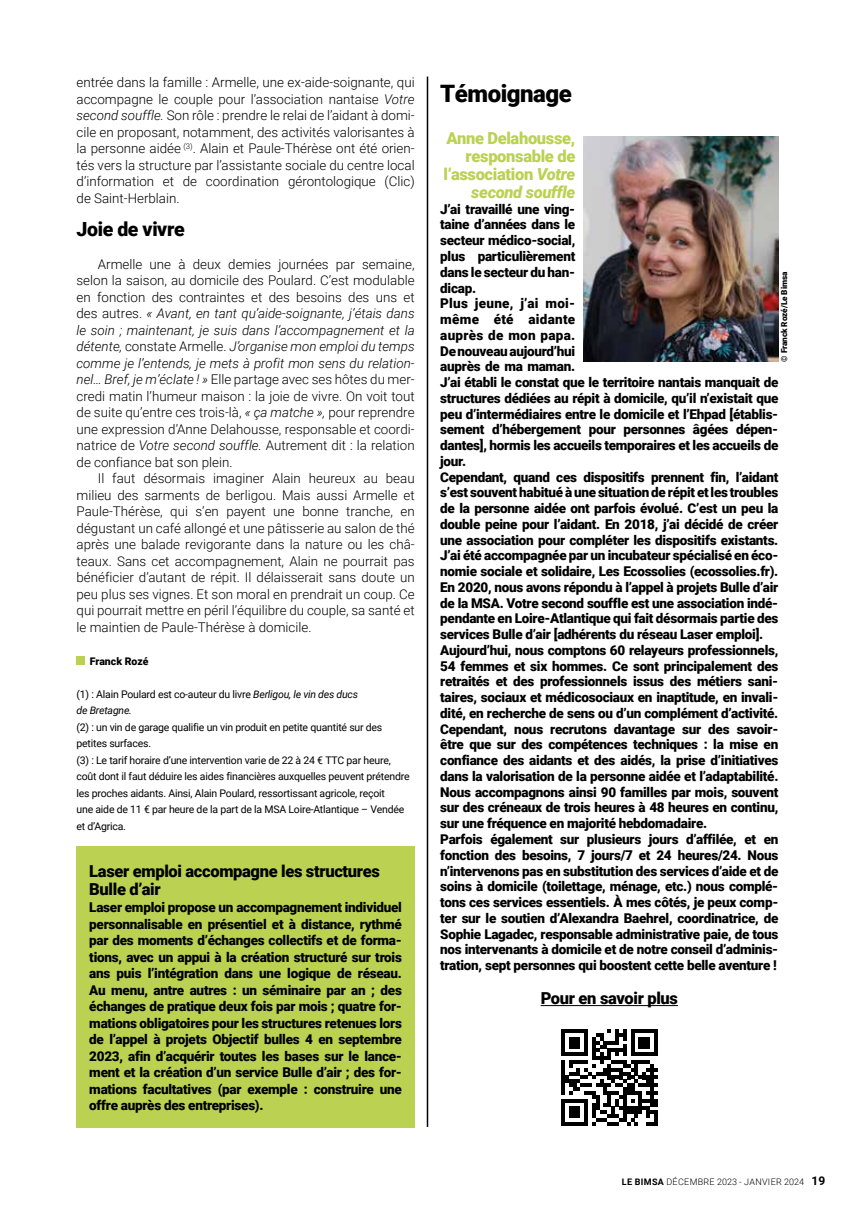
<style>
.page{position:relative;width:855px;height:1212px;background:#fff}
.page>*{position:absolute;margin:0;border:0;box-sizing:border-box;transform-origin:0 0}
.t1{font:900 24px "Roboto";letter-spacing:-.02em;color:#000}
.t2{font:900 19.5px "Roboto";letter-spacing:-.02em;color:#000}
.t3{font:900 16.5px/18px "Roboto";letter-spacing:-.02em;color:#000}
.t4{font:900 16.5px/18px "Roboto";letter-spacing:-.02em;color:#bbd151;text-align:right}
.t5{font:900 13.5px/15.8px "Roboto";letter-spacing:-.02em;color:#000}
.t6{font:300 13.35px/16.5px "Roboto";color:#000;text-align:justify}
.t7{font:10.5px/16.5px "Roboto";letter-spacing:-.02em;color:#000}
.t8{font:900 10.5px "Roboto";color:#000}
.t9{font:300 9px "Roboto";letter-spacing:.035em;color:#000}
.t10{font:900 8.25px "Roboto";letter-spacing:-.01em;color:#000}
.s1{font-style:italic}
.s2{font-weight:700}
.s3{font-weight:700;font-size:12px}
</style>
<div class="page">
<div style="left:77px;top:656px;width:8px;height:9px;background:#bbd151"></div>
<div style="left:77px;top:847px;width:338px;height:281px;background:#bbd151"></div>
<hr style="left:427px;top:77px;width:1px;height:1050px;background:#000">
<img style="left:584px;top:136px;width:194px;height:226px">
<hr style="left:540px;top:1005px;width:138px;height:1px;background:#000">
<svg style="left:561px;top:1029px;width:96px;height:97px"></svg>
<p class="t6" style="left:77px;top:74px;width:340px">entrée dans la famille : Armelle, une ex-aide-soignante, qui accompagne le couple pour l’association nantaise <span class="s1">Votre second souffle.</span> Son rôle : prendre le relai de l’aidant à domi&shy;cile en proposant, notamment, des activités valorisantes à la personne aidée <sup>(3)</sup>. Alain et Paule-Thérèse ont été orien&shy;tés vers la structure par l’assistante sociale du centre local d’information et de coordination gérontologique (Clic) de Saint-Herblain.</p>
<h2 class="t2" style="left:77px;top:215px;width:110px">Joie de vivre</h2>
<p class="t6" style="left:77px;top:255px;width:340px;text-indent:21px">Armelle une à deux demies journées par semaine, selon la saison, au domicile des Poulard. C’est modulable en fonction des contraintes et des besoins des uns et des autres. <span class="s1">« Avant, en tant qu’aide-soignante, j’étais dans le soin ; maintenant, je suis dans l’accompagnement et la détente,</span> constate Armelle. <span class="s1">J’organise mon emploi du temps comme je l’entends, je mets à profit mon sens du relation&shy;nel… Bref, je m’éclate ! »</span> Elle partage avec ses hôtes du mer&shy;credi matin l’humeur maison : la joie de vivre. On voit tout de suite qu’entre ces trois-là, <span class="s1">« ça matche »,</span> pour reprendre une expression d’Anne Delahousse, responsable et coordi&shy;natrice de <span class="s1">Votre second souffle.</span> Autrement dit : la relation de confiance bat son plein.</p>
<p class="t6" style="left:77px;top:469px;width:340px;text-indent:21px">Il faut désormais imaginer Alain heureux au beau milieu des sarments de berligou. Mais aussi Armelle et Paule-Thérèse, qui s’en payent une bonne tranche, en dégustant un café allongé et une pâtisserie au salon de thé après une balade revigorante dans la nature ou les châ&shy;teaux. Sans cet accompagnement, Alain ne pourrait pas bénéficier d’autant de répit. Il délaisserait sans doute un peu plus ses vignes. Et son moral en prendrait un coup. Ce qui pourrait mettre en péril l’équilibre du couple, sa santé et le maintien de Paule-Thérèse à domicile.</p>
<p class="t8" style="left:90px;top:653px;width:60px">Franck Rozé</p>
<p class="t7" style="left:77px;top:685px;width:283px">(1) : Alain Poulard est co-auteur du livre <span class="s1">Berligou, le vin des ducs de Bretagne.</span></p>
<p class="t7" style="left:77px;top:718px;width:335px">(2) : un vin de garage qualifie un vin produit en petite quantité sur des petites surfaces.<br>(3) : Le tarif horaire d’une intervention varie de 22 à 24 € TTC par heure, coût dont il faut déduire les aides financières auxquelles peuvent prétendre les proches aidants. Ainsi, Alain Poulard, ressortissant agricole, reçoit<br>une aide de 11 € par heure de la part de la MSA Loire-Atlantique – Vendée et d’Agrica.</p>
<p class="t3" style="left:89px;top:861px;width:292px">Laser emploi accompagne les structures<br>Bulle d’air</p>
<p class="t5" style="left:89px;top:898px;width:314px;line-height:16.5px;text-align:justify">Laser emploi propose un accompagnement individuel personnalisable en présentiel et à distance, rythmé par des moments d’échanges collectifs et de forma&shy;tions, avec un appui à la création structuré sur trois ans puis l’intégration dans une logique de réseau.<br>Au menu, antre autres : un séminaire par an ; des échanges de pratique deux fois par mois ; quatre for&shy;mations obligatoires pour les structures retenues lors de l’appel à projets Objectif bulles 4 en septembre 2023, afin d’acquérir toutes les bases sur le lance&shy;ment et la création d’un service Bulle d’air ; des for&shy;mations facultatives (par exemple : construire une offre auprès des entreprises).</p>
<h1 class="t1" style="left:440px;top:76px;width:133px">Témoignage</h1>
<p class="t4" style="left:443px;top:128px;width:133px">Anne Delahousse, responsable de l’association <span class="s1">Votre second souffle</span></p>
<p class="t5" style="left:440px;top:201px;width:340px">J’ai travaillé une ving-<br>taine d’années dans le<br>secteur médico-social,<br>plus particulièrement<br>dans le secteur du han-<br>dicap.<br>Plus jeune, j’ai moi-<br>même été aidante<br>auprès de mon papa.<br>De nouveau aujourd’hui<br>auprès de ma maman.<br>J’ai établi le constat que le territoire nantais manquait de structures dédiées au répit à domicile, qu’il n’existait que peu d’intermédiaires entre le domicile et l’Ehpad [établis&shy;sement d’hébergement pour personnes âgées dépen&shy;dantes], hormis les accueils temporaires et les accueils de jour.<br>Cependant, quand ces dispositifs prennent fin, l’aidant s’est souvent habitué à une situation de répit et les troubles de la personne aidée ont parfois évolué. C’est un peu la double peine pour l’aidant. En 2018, j’ai décidé de créer une association pour compléter les dispositifs existants.<br>J’ai été accompagnée par un incubateur spécialisé en éco&shy;nomie sociale et solidaire, Les Ecossolies (ecossolies.fr).<br>En 2020, nous avons répondu à l’appel à projets Bulle d’air de la MSA. Votre second souffle est une association indé&shy;pendante en Loire-Atlantique qui fait désormais partie des services Bulle d’air [adhérents du réseau Laser emploi].<br>Aujourd’hui, nous comptons 60 relayeurs professionnels, 54 femmes et six hommes. Ce sont principalement des retraités et des professionnels issus des métiers sani&shy;taires, sociaux et médicosociaux en inaptitude, en invali&shy;dité, en recherche de sens ou d’un complément d’activité.<br>Cependant, nous recrutons davantage sur des savoir&shy;être que sur des compétences techniques : la mise en confiance des aidants et des aidés, la prise d’initiatives dans la valorisation de la personne aidée et l’adaptabilité.<br>Nous accompagnons ainsi 90 familles par mois, souvent sur des créneaux de trois heures à 48 heures en continu, sur une fréquence en majorité hebdomadaire.<br>Parfois également sur plusieurs jours d’affilée, et en fonction des besoins, 7 jours/7 et 24 heures/24. Nous n’intervenons pas en substitution des services d’aide et de soins à domicile (toilettage, ménage, etc.) nous complé&shy;tons ces services essentiels. À mes côtés, je peux comp&shy;ter sur le soutien d’Alexandra Baehrel, coordinatrice, de Sophie Lagadec, responsable administrative paie, de tous nos intervenants à domicile et de notre conseil d’adminis&shy;tration, sept personnes qui boostent cette belle aventure !</p>
<p class="t10" style="left:778px;top:362px;width:91px;rotate:-90deg">© Franck Rozé/Le Bimsa</p>
<p class="t3" style="left:540px;top:989px;width:139px">Pour en savoir plus</p>
<p class="t9" style="left:622px;top:1175px;width:205px"><span class="s2">LE BIMSA</span> DÉCEMBRE 2023 - JANVIER 2024 <span class="s3">19</span></p>
</div>
